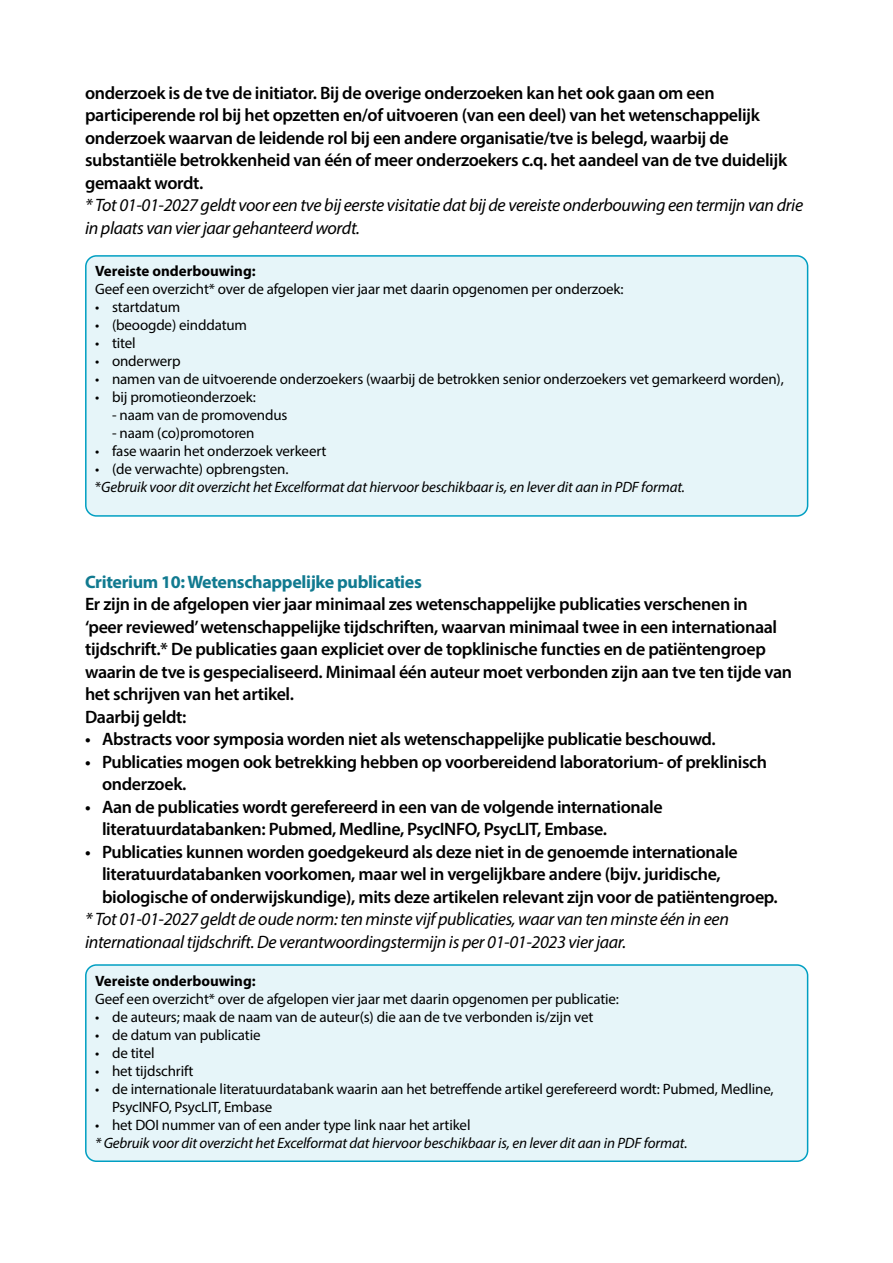
<style>
.page{position:relative;width:893px;height:1263px;background:#fff}
.page>*{position:absolute;margin:0;border:0;box-sizing:border-box;transform-origin:0 0}
.t1{font:600 18px/22.5px "Myriad Pro";letter-spacing:-.02em;color:#000}
.t2{font:italic 18px/22.5px "Myriad Pro";letter-spacing:-.02em;color:#000}
.t3{font:700 18px "Myriad Pro";letter-spacing:-.02em;color:#117a90}
.t4{font:15px/18px "Myriad Pro";letter-spacing:-.01em;color:#000}
.t5{font:italic 15px/18px "Myriad Pro";letter-spacing:-.01em;color:#000}
.t6{font:700 15px "Myriad Pro";color:#000}
.s1{font-style:normal}
</style>
<div class="page">
<div style="left:86px;top:256px;width:722px;height:260px;background:#e6f5f9;border-radius:11px"></div>
<div style="left:85px;top:255px;width:723px;height:262px;border:2px solid #009fc2;border-radius:11px"></div>
<div style="left:86px;top:965px;width:722px;height:196px;background:#e6f5f9;border-radius:11px"></div>
<div style="left:85px;top:964px;width:723px;height:198px;border:2px solid #009fc2;border-radius:11px"></div>
<p class="t1" style="left:85px;top:81px;width:704px">onderzoek is de tve de initiator. Bij de overige onderzoeken kan het ook gaan om een participerende rol bij het opzetten en/of uitvoeren (van een deel) van het wetenschappelijk onderzoek waarvan de leidende rol bij een andere organisatie/tve is belegd, waarbij de substantiële betrokkenheid van één of meer onderzoekers c.q. het aandeel van de tve duidelijk gemaakt wordt.</p>
<p class="t2" style="left:85px;top:193px;width:720px">* Tot 01-01-2027 geldt voor een tve bij eerste visitatie dat bij de vereiste onderbouwing een termijn van drie in plaats van vier jaar gehanteerd wordt.</p>
<p class="t6" style="left:95px;top:262px;width:162px">Vereiste onderbouwing:</p>
<p class="t4" style="left:95px;top:280px;width:530px">Geef een overzicht* over de afgelopen vier jaar met daarin opgenomen per onderzoek:</p>
<p class="t4" style="left:95px;top:298px;width:87px">• startdatum</p>
<p class="t4" style="left:95px;top:316px;width:154px">• (beoogde) einddatum</p>
<p class="t4" style="left:95px;top:334px;width:42px">• titel</p>
<p class="t4" style="left:95px;top:352px;width:87px">• onderwerp</p>
<p class="t4" style="left:95px;top:370px;width:690px">• namen van de uitvoerende onderzoekers (waarbij de betrokken senior onderzoekers vet gemarkeerd worden),</p>
<p class="t4" style="left:95px;top:388px;width:162px">• bij promotieonderzoek:</p>
<p class="t4" style="left:112px;top:406px;width:177px">- naam van de promovendus</p>
<p class="t4" style="left:112px;top:424px;width:144px">- naam (co)promotoren</p>
<p class="t4" style="left:95px;top:442px;width:233px">• fase waarin het onderzoek verkeert</p>
<p class="t5" style="left:95px;top:460px;width:591px"><span class="s1">• (de verwachte) opbrengsten.<br>*</span>Gebruik voor dit overzicht het Excelformat dat hiervoor beschikbaar is, en lever dit aan in PDF format.</p>
<p class="t3" style="left:85px;top:570px;width:338px">Criterium 10: Wetenschappelijke publicaties</p>
<p class="t1" style="left:85px;top:592px;width:709px">Er zijn in de afgelopen vier jaar minimaal zes wetenschappelijke publicaties verschenen in<br>‘peer reviewed’ wetenschappelijke tijdschriften, waarvan minimaal twee in een internationaal tijdschrift.* De publicaties gaan expliciet over de topklinische functies en de patiëntengroep waarin de tve is gespecialiseerd. Minimaal één auteur moet verbonden zijn aan tve ten tijde van het schrijven van het artikel.<br>Daarbij geldt:</p>
<p class="t1" style="left:85px;top:727px;width:632px">• Abstracts voor symposia worden niet als wetenschappelijke publicatie beschouwd.</p>
<p class="t1" style="left:102px;top:750px;width:667px;text-indent:-17px">• Publicaties mogen ook betrekking hebben op voorbereidend laboratorium- of preklinisch onderzoek.</p>
<p class="t1" style="left:102px;top:795px;width:562px;text-indent:-17px">• Aan de publicaties wordt gerefereerd in een van de volgende internationale literatuurdatabanken: Pubmed, Medline, PsycINFO, PsycLIT, Embase.</p>
<p class="t1" style="left:102px;top:840px;width:677px;text-indent:-17px">• Publicaties kunnen worden goedgekeurd als deze niet in de genoemde internationale literatuurdatabanken voorkomen, maar wel in vergelijkbare andere (bijv. juridische, biologische of onderwijskundige), mits deze artikelen relevant zijn voor de patiëntengroep.</p>
<p class="t2" style="left:85px;top:907px;width:645px">* Tot 01-01-2027 geldt de oude norm: ten minste vijf publicaties, waar van ten minste één in een internationaal tijdschrift. De verantwoordingstermijn is per 01-01-2023 vier jaar.</p>
<p class="t6" style="left:95px;top:971px;width:162px">Vereiste onderbouwing:</p>
<p class="t4" style="left:95px;top:989px;width:525px">Geef een overzicht* over de afgelopen vier jaar met daarin opgenomen per publicatie:</p>
<p class="t4" style="left:95px;top:1007px;width:500px">• de auteurs; maak de naam van de auteur(s) die aan de tve verbonden is/zijn vet</p>
<p class="t4" style="left:95px;top:1025px;width:167px">• de datum van publicatie</p>
<p class="t4" style="left:95px;top:1043px;width:61px">• de titel</p>
<p class="t4" style="left:95px;top:1061px;width:100px">• het tijdschrift</p>
<p class="t4" style="left:112px;top:1079px;width:663px;text-indent:-17px">• de internationale literatuurdatabank waarin aan het betreffende artikel gerefereerd wordt: Pubmed, Medline,<br>PsycINFO, PsycLIT, Embase</p>
<p class="t4" style="left:95px;top:1115px;width:377px">• het DOI nummer van of een ander type link naar het artikel</p>
<p class="t5" style="left:95px;top:1133px;width:594px">* Gebruik voor dit overzicht het Excelformat dat hiervoor beschikbaar is, en lever dit aan in PDF format.</p>
</div>
